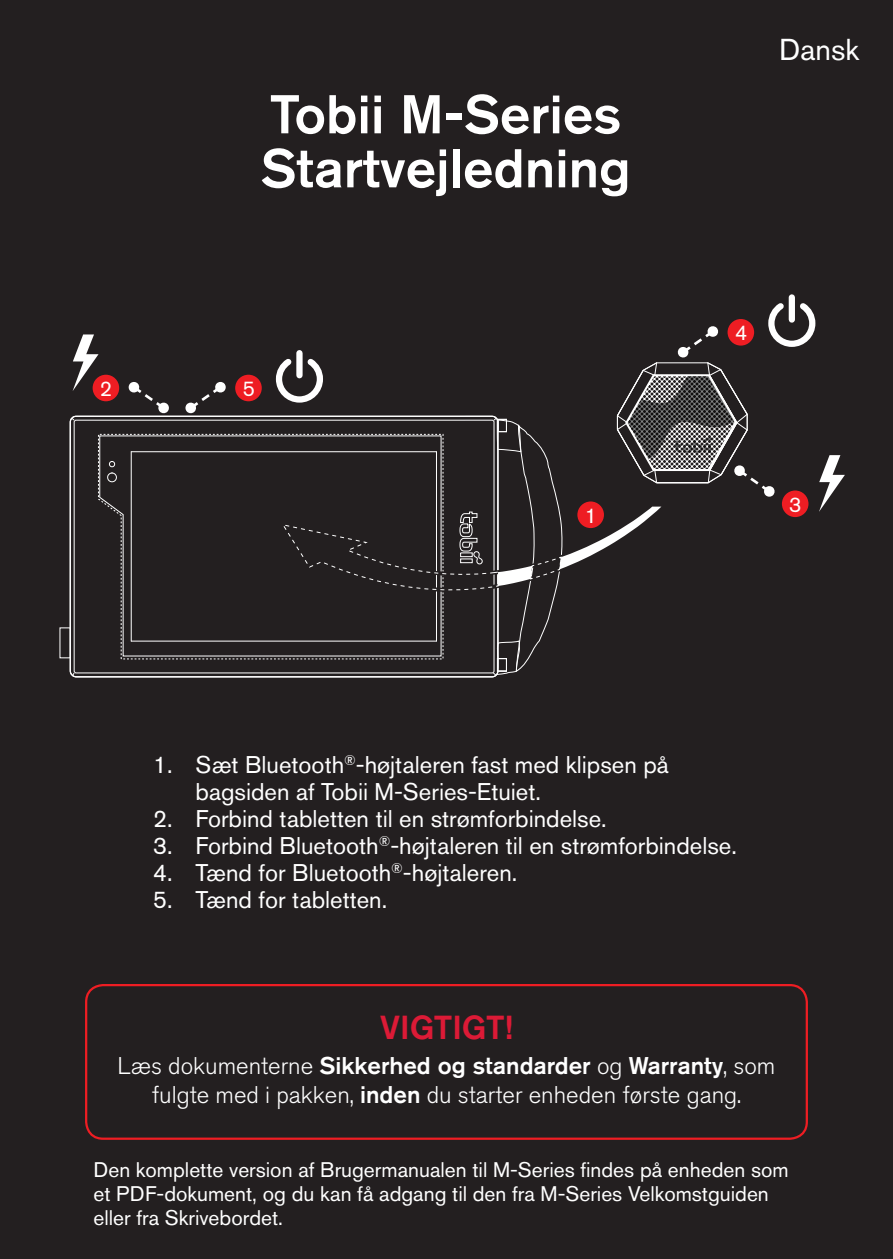
<style>
.page{position:relative;width:893px;height:1259px;background:#231f20}
.page>*{position:absolute;margin:0;border:0;box-sizing:border-box;transform-origin:0 0}
.Normal_-_Bodytext__9{font:500 54px "Akzidenz Grotesk BE";color:#fff}
.Heading_2_-_Title__1{font:500 33px "Akzidenz Grotesk BE";color:#dc1a36}
.Normal_-_Bodytext__9-2{font:30px "Akzidenz Grotesk BE";color:#fff}
.t1{font:24px/27px "Akzidenz Grotesk BE";color:#fff}
.Normal_-_Bodytext__9-3{font:300 24px/28.8px "Akzidenz Grotesk BE";color:#fff;text-align:center}
.t2{font:21.3px "Akzidenz Grotesk BE";color:#fff}
.Normal_-_Bodytext__9-4{font:21px/24px "Akzidenz Grotesk BE";color:#fff}
.s1{font-weight:500}
</style>
<div class="page">
<div style="left:85px;top:984px;width:723px;height:155px;border:2px solid #ee1d23;border-radius:17px"></div>
<div style="left:93px;top:375px;width:26px;height:26px;background:#ee1d23;border-radius:50%"></div>
<svg style="left:128px;top:382px;width:41px;height:32px"></svg>
<div style="left:235px;top:375px;width:27px;height:26px;background:#ee1d23;border-radius:50%"></div>
<svg style="left:185px;top:382px;width:41px;height:32px"></svg>
<svg style="left:69px;top:415px;width:427px;height:263px"></svg>
<svg style="left:73px;top:419px;width:203px;height:255px"></svg>
<svg style="left:70px;top:417px;width:5px;height:4px"></svg>
<svg style="left:71px;top:671px;width:4px;height:6px"></svg>
<svg style="left:276px;top:297px;width:569px;height:379px"></svg>
<svg style="left:73px;top:334px;width:26px;height:57px"></svg>
<p class="Normal_-_Bodytext__9" style="left:270px;top:81px;width:353px">Tobii M-Series</p>
<p class="Normal_-_Bodytext__9" style="left:260px;top:135px;width:372px">Startvejledning</p>
<p class="t2" style="left:100px;top:376px;width:14px">2</p>
<p class="t2" style="left:243px;top:376px;width:14px">5</p>
<p class="t2" style="left:585px;top:502px;width:14px">1</p>
<p class="Normal_-_Bodytext__9-2" style="left:779px;top:31px;width:81px">Dansk</p>
<p class="t2" style="left:735px;top:320px;width:14px">4</p>
<p class="t2" style="left:789px;top:491px;width:14px">3</p>
<p class="t1" style="left:196px;top:751px;width:475px;text-indent:-43px">1. Sæt Bluetooth<sup>®</sup>-højtaleren fast med klipsen på bagsiden af Tobii M-Series-Etuiet.</p>
<p class="t1" style="left:153px;top:805px;width:455px">2. Forbind tabletten til en strømforbindelse.</p>
<p class="t1" style="left:153px;top:832px;width:585px">3. Forbind Bluetooth<sup>®</sup>-højtaleren til en strømforbindelse.</p>
<p class="t1" style="left:153px;top:859px;width:366px">4. Tænd for Bluetooth<sup>®</sup>-højtaleren.</p>
<p class="t1" style="left:153px;top:886px;width:236px">5. Tænd for tabletten.</p>
<p class="Heading_2_-_Title__1" style="left:380px;top:1007px;width:134px">VIGTIGT!</p>
<p class="Normal_-_Bodytext__9-3" style="left:118px;top:1052px;width:659px">Læs dokumenterne <span class="s1">Sikkerhed og standarder</span> og <span class="s1">Warranty</span>, som fulgte med i pakken, <span class="s1">inden</span> du starter enheden første gang.</p>
<p class="Normal_-_Bodytext__9-4" style="left:94px;top:1157px;width:697px">Den komplette version af Brugermanualen til M-Series findes på enheden som et PDF-dokument, og du kan få adgang til den fra M-Series Velkomstguiden eller fra Skrivebordet.</p>
</div>
